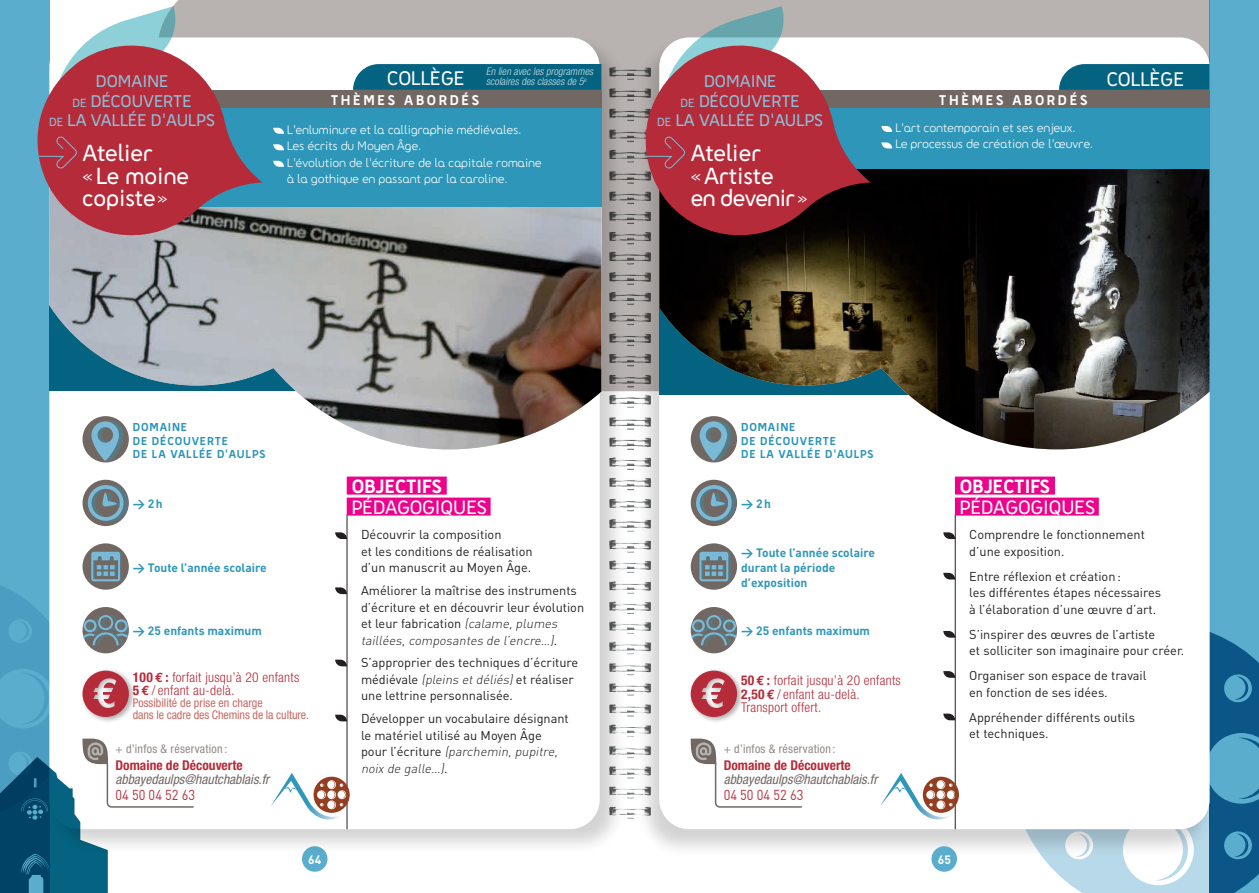
<style>
.page{position:relative;width:1259px;height:893px;background:#fff}
.page>*{position:absolute;margin:0;border:0;box-sizing:border-box;transform-origin:0 0}
.t1{font:700 27.3px/22.5px "FNAC Demi";color:#fff}
.t2{font:700 22.95px "FNAC Demi";color:#fff}
.t3{font:700 22.5px "FNAC Demi";color:#fff}
.t4{font:700 22.5px "FNAC Regular";color:#fff}
.t5{font:700 19.8px/19.8px "FNAC Demi";color:#8ac1db;text-align:center}
.t6{font:700 16.5px "FNAC Regular";letter-spacing:.16em;color:#fff}
.t7{font:14.25px/16.5px "FNAC Regular";color:#fff}
.t8{font:14.25px "DIN";color:#b62b39;scale:.9 1}
.t9{font:300 condensed 13.5px/13.5px "Helvetica Neue LT Std";letter-spacing:.02em;color:#b62b39}
.t10{font:700 13.5px/13.5px "FNAC Regular";letter-spacing:.06em;color:#2e96b8}
.t11{font:italic condensed 13.5px "Helvetica Neue LT Std";color:#716864}
.t12{font:700 condensed 13.5px "Helvetica Neue LT Std";color:#b62b39}
.t13{font:12.75px/16.5px "DIN";color:#231f20}
.t14{font:700 12px/15px "DIN";color:#2e96b8}
.t15{font:condensed 12px/12px "Helvetica Neue LT Std";letter-spacing:-.01em;color:#c86a62}
.t16{font:condensed 12px "Helvetica Neue LT Std";letter-spacing:.02em;color:#928986}
.t17{font:700 12px "DIN";color:#fff}
.t18{font:italic 300 condensed 10.5px/10.5px "Helvetica Neue LT Std";color:#fff}
.s1{font-size:13.8px}
.s2{font-size:15px}
.s3{font-weight:700}
.s4{font-family:"Euro Mono";font-weight:700;font-stretch:normal}
.s5{font-weight:300;font-style:italic}
</style>
<div class="page">
<div style="left:173px;top:0;width:1036px;height:391px;background:#b8b2b0"></div>
<div style="left:0;top:0;width:49px;height:893px;background:#5aadcd"></div>
<div style="left:302px;top:846px;width:25px;height:26px;background:#5aadcd;border-radius:50%"></div>
<div style="left:47px;top:35px;width:579px;height:820px;background:#231f20;opacity:.2"></div>
<div style="left:49px;top:37px;width:551px;height:792px;background:#fff;border-radius:30px"></div>
<img style="left:609px;top:252px;width:26px;height:50px">
<img style="left:609px;top:67px;width:26px;height:51px">
<img style="left:49px;top:207px;width:552px;height:242px">
<div style="left:82px;top:480px;width:47px;height:46px;background:#716864;border-radius:50%"></div>
<div style="left:92px;top:485px;width:36px;height:36px;background:#2e96b8;opacity:.4"></div>
<svg style="left:88px;top:485px;width:36px;height:36px"></svg>
<div style="left:82px;top:416px;width:47px;height:46px;background:#716864;border-radius:50%"></div>
<div style="left:96px;top:421px;width:27px;height:40px;background:#2e96b8;opacity:.4"></div>
<svg style="left:91px;top:421px;width:28px;height:40px"></svg>
<svg style="left:82px;top:543px;width:47px;height:47px"></svg>
<hr style="left:347px;top:515px;width:1px;height:314px;background:#231f20">
<div style="left:347px;top:477px;width:100px;height:18px;background:#ed028c"></div>
<div style="left:347px;top:498px;width:143px;height:18px;background:#ed028c"></div>
<svg style="left:335px;top:532px;width:12px;height:7px"></svg>
<svg style="left:335px;top:587px;width:12px;height:7px"></svg>
<svg style="left:335px;top:660px;width:12px;height:6px"></svg>
<svg style="left:335px;top:715px;width:12px;height:6px"></svg>
<svg style="left:271px;top:773px;width:79px;height:57px"></svg>
<div style="left:197px;top:94px;width:404px;height:113px;background:#2e96b8"></div>
<div style="left:208px;top:90px;width:393px;height:17px;background:#716864"></div>
<svg style="left:47px;top:36px;width:216px;height:210px"></svg>
<svg style="left:37px;top:6px;width:144px;height:192px"></svg>
<svg style="left:273px;top:128px;width:11px;height:6px"></svg>
<svg style="left:273px;top:144px;width:11px;height:6px"></svg>
<svg style="left:273px;top:161px;width:11px;height:6px"></svg>
<svg style="left:353px;top:64px;width:248px;height:26px"></svg>
<svg style="left:0;top:552px;width:195px;height:341px"></svg>
<div style="left:1209px;top:0;width:50px;height:893px;background:#5aadcd"></div>
<svg style="left:1043px;top:858px;width:166px;height:35px;fill:#b8d9e9"></svg>
<svg style="left:1154px;top:858px;width:34px;height:22px"></svg>
<svg style="left:1209px;top:634px;width:50px;height:259px"></svg>
<div style="left:635px;top:37px;width:579px;height:821px;background:#231f20;opacity:.2"></div>
<div style="left:659px;top:37px;width:550px;height:792px;background:#fff;border-radius:30px"></div>
<div style="left:931px;top:846px;width:26px;height:26px;background:#5aadcd;border-radius:50%"></div>
<img style="left:659px;top:168px;width:550px;height:281px">
<svg style="left:691px;top:739px;width:111px;height:69px"></svg>
<div style="left:688px;top:667px;width:56px;height:56px;background:#231f20;opacity:.35"></div>
<svg style="left:691px;top:671px;width:46px;height:46px"></svg>
<div style="left:691px;top:480px;width:46px;height:46px;background:#716864;border-radius:50%"></div>
<div style="left:700px;top:485px;width:36px;height:36px;background:#2e96b8;opacity:.4"></div>
<svg style="left:696px;top:485px;width:36px;height:36px"></svg>
<div style="left:691px;top:607px;width:46px;height:46px;background:#716864;border-radius:50%"></div>
<svg style="left:691px;top:615px;width:46px;height:30px"></svg>
<div style="left:691px;top:416px;width:46px;height:46px;background:#716864;border-radius:50%"></div>
<div style="left:704px;top:421px;width:27px;height:40px;background:#2e96b8;opacity:.4"></div>
<svg style="left:699px;top:421px;width:28px;height:40px"></svg>
<svg style="left:691px;top:543px;width:46px;height:47px"></svg>
<div style="left:701px;top:552px;width:29px;height:29px;background:#6a8691"></div>
<svg style="left:699px;top:552px;width:29px;height:29px"></svg>
<hr style="left:955px;top:515px;width:1px;height:314px;background:#231f20">
<div style="left:955px;top:477px;width:100px;height:18px;background:#ed028c"></div>
<div style="left:955px;top:498px;width:143px;height:18px;background:#ed028c"></div>
<svg style="left:943px;top:532px;width:12px;height:7px"></svg>
<svg style="left:943px;top:573px;width:12px;height:6px"></svg>
<svg style="left:943px;top:631px;width:12px;height:7px"></svg>
<svg style="left:943px;top:714px;width:12px;height:6px"></svg>
<div style="left:805px;top:94px;width:404px;height:74px;background:#2e96b8"></div>
<div style="left:816px;top:90px;width:393px;height:17px;background:#716864"></div>
<svg style="left:645px;top:36px;width:226px;height:210px"></svg>
<svg style="left:645px;top:6px;width:144px;height:192px"></svg>
<svg style="left:881px;top:126px;width:11px;height:6px"></svg>
<svg style="left:881px;top:142px;width:11px;height:6px"></svg>
<svg style="left:880px;top:773px;width:79px;height:57px"></svg>
<svg style="left:1059px;top:64px;width:150px;height:26px"></svg>
<svg style="left:943px;top:671px;width:12px;height:7px"></svg>
<h3 class="t5" style="left:49px;top:71px;width:167px">DOMAINE<br><span class="s1">DE</span> DÉCOUVERTE<br><span class="s1">DE</span> LA VALLÉE D’AULPS</h3>
<h1 class="t1" style="left:82px;top:142px;width:108px">Atelier<br><span class="s2">«</span> Le moine copiste<span class="s2">»</span></h1>
<h2 class="t2" style="left:387px;top:68px;width:79px">COLLÈGE</h2>
<p class="t18" style="left:486px;top:66px;width:111px">En lien avec les programmes scolaires des classes de 5<sup>e</sup></p>
<p class="t6" style="left:331px;top:92px;width:150px">THÈMES ABORDÉS</p>
<p class="t7" style="left:287px;top:121px;width:256px">L’enluminure et la calligraphie médiévales.<br>Les écrits du Moyen Âge.<br>L’évolution de l’écriture de la capitale romaine à la gothique en passant par la caroline.</p>
<h3 class="t5" style="left:657px;top:71px;width:167px">DOMAINE<br><span class="s1">DE</span> DÉCOUVERTE<br><span class="s1">DE</span> LA VALLÉE D’AULPS</h3>
<h1 class="t1" style="left:691px;top:142px;width:118px">Atelier<br><span class="s2">«</span> Artiste<br>en devenir <span class="s2">»</span></h1>
<p class="t6" style="left:939px;top:92px;width:150px">THÈMES ABORDÉS</p>
<p class="t7" style="left:895px;top:119px;width:200px">L’art contemporain et ses enjeux.<br>Le processus de création de l’œuvre.</p>
<h2 class="t2" style="left:1106px;top:68px;width:79px">COLLÈGE</h2>
<p class="t10" style="left:133px;top:420px;width:134px">DOMAINE<br>DE DÉCOUVERTE<br>DE LA VALLÉE D’AULPS</p>
<p class="t10" style="left:741px;top:420px;width:134px">DOMAINE<br>DE DÉCOUVERTE<br>DE LA VALLÉE D’AULPS</p>
<p class="t14" style="left:133px;top:496px;width:31px">&gt; 2h</p>
<h3 class="t4" style="left:352px;top:476px;width:92px">OBJECTIFS</h3>
<h3 class="t3" style="left:352px;top:497px;width:137px">PÉDAGOGIQUES</h3>
<p class="t14" style="left:741px;top:496px;width:31px">&gt; 2h</p>
<h3 class="t4" style="left:960px;top:476px;width:92px">OBJECTIFS</h3>
<h3 class="t3" style="left:960px;top:497px;width:137px">PÉDAGOGIQUES</h3>
<p class="t14" style="left:133px;top:559px;width:135px">&gt; Toute l’année scolaire</p>
<p class="t14" style="left:133px;top:623px;width:131px">&gt; 25 enfants maximum</p>
<p class="t9" style="left:133px;top:670px;width:168px"><span class="s3">100</span> <span class="s4">E</span> <span class="s3">:</span> forfait jusqu’à 20 enfants<br><span class="s3">5</span> <span class="s4">E</span> / enfant au-delà.</p>
<p class="t15" style="left:133px;top:697px;width:178px">Possibilité de prise en charge<br>dans le cadre des Chemins de la culture.</p>
<p class="t16" style="left:115px;top:741px;width:113px">+ d’infos &amp; réservation :</p>
<p class="t12" style="left:115px;top:757px;width:129px">Domaine de Découverte</p>
<p class="t11" style="left:115px;top:771px;width:155px">abbayedaulps@hautchablais.fr</p>
<p class="t8" style="left:115px;top:785px;width:90px">04 50 04 52 63</p>
<p class="t13" style="left:361px;top:526px;width:173px">Découvrir la composition<br>et les conditions de réalisation d’un manuscrit au Moyen Âge.</p>
<p class="t13" style="left:361px;top:582px;width:225px">Améliorer la maîtrise des instruments d’écriture et en découvrir leur évolution et leur fabrication <span class="s5">(calame,plumes taillées,composantes de l’encre…)</span>.</p>
<p class="t13" style="left:361px;top:654px;width:219px">S’approprier des techniques d’écriture médiévale <span class="s5">(pleins etdéliés)</span>et réaliser une lettrine personnalisée.</p>
<p class="t13" style="left:361px;top:710px;width:209px">Développer un vocabulaire désignant le matériel utilisé au Moyen Âge<br>p o u r l’ é c ri t u re <span class="s5">(parchemin,pupitre, noix de galle…)</span>.</p>
<p class="t14" style="left:741px;top:544px;width:135px">&gt; Toute l’année scolaire durant la période d’exposition</p>
<p class="t14" style="left:741px;top:623px;width:131px">&gt; 25 enfants maximum</p>
<p class="t9" style="left:741px;top:673px;width:161px"><span class="s3">50</span> <span class="s4">E</span> <span class="s3">:</span> forfait jusqu’à 20 enfants<br><span class="s3">2,50</span> <span class="s4">E</span> / enfant au-delà.<br>Transport offert.</p>
<p class="t16" style="left:723px;top:741px;width:113px">+ d’infos &amp; réservation :</p>
<p class="t12" style="left:723px;top:757px;width:129px">Domaine de Découverte</p>
<p class="t11" style="left:723px;top:771px;width:155px">abbayedaulps@hautchablais.fr</p>
<p class="t8" style="left:723px;top:785px;width:90px">04 50 04 52 63</p>
<p class="t13" style="left:969px;top:526px;width:177px">Comprendre le fonctionnement d’une exposition.</p>
<p class="t13" style="left:969px;top:568px;width:193px">Entre réflexion et création:<br>les différentes étapes nécessaires à l’élaboration d’une œuvre d’art.</p>
<p class="t13" style="left:969px;top:626px;width:217px">S’inspirer des œuvres de l’artiste<br>et solliciter son imaginaire pour créer.</p>
<p class="t13" style="left:969px;top:667px;width:179px">Organiser son espace de travail en fonction de ses idées.</p>
<p class="t13" style="left:969px;top:709px;width:167px">Appréhender différents outils et techniques.</p>
<p class="t17" style="left:308px;top:852px;width:15px">64</p>
<p class="t17" style="left:938px;top:852px;width:15px">65</p>
</div>
